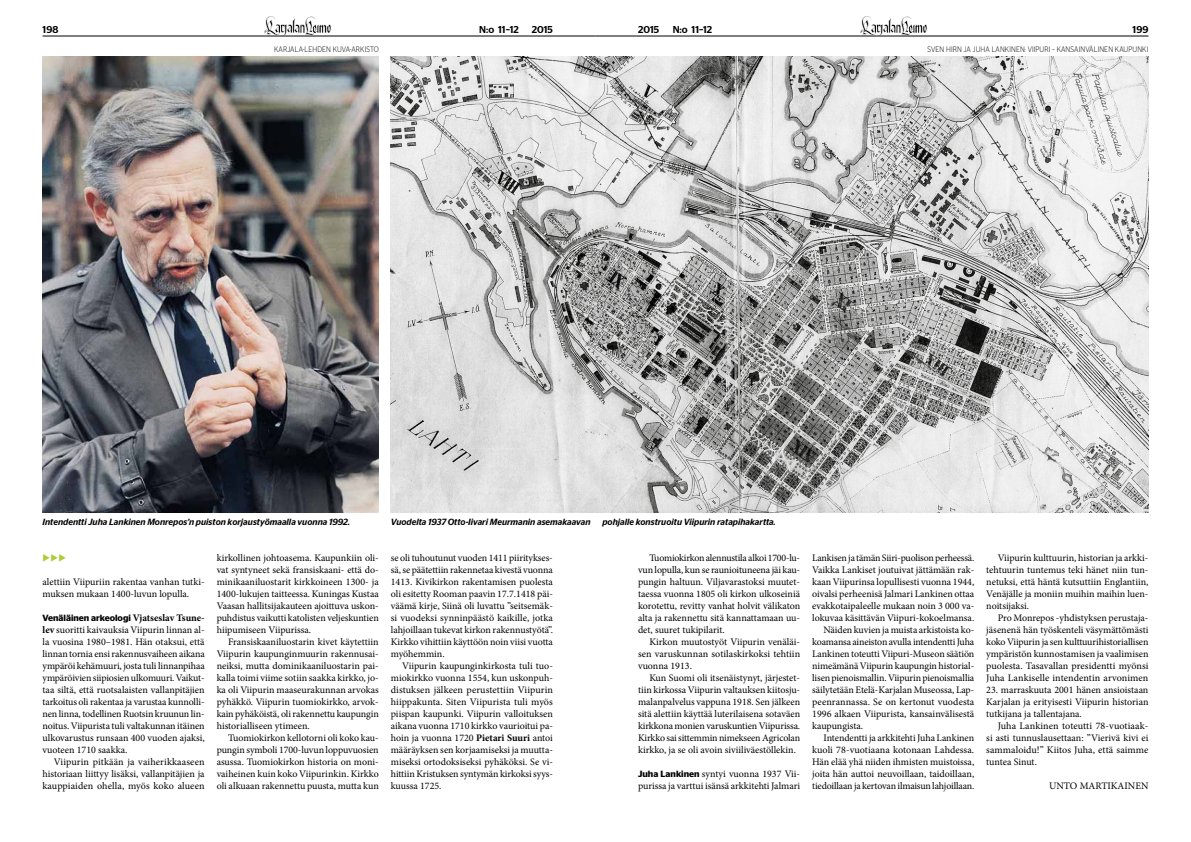
<style>
.page{position:relative;width:1191px;height:842px;background:#fff}
.page>*{position:absolute;margin:0;border:0;box-sizing:border-box;transform-origin:0 0}
.t1{font:10px/12px "Minion Pro";letter-spacing:-.005em;color:#000;text-align:justify}
.t2{font:500 10px "Stag Sans";color:#000}
.t3{font:italic 500 9px "Stag Sans";color:#000}
.t4{font:600 9px "Stag Sans";color:#000}
.t5{font:9px "Wingdings 3";color:#afcb37}
.t6{font:300 8px "Stag Sans";letter-spacing:.02em;color:#000;scale:.88 1}
.s1{font-family:"Minion Pro";font-weight:700;font-size:10px}
.s2{font-weight:700}
.s3{font-family:"Stag Sans";font-weight:600;font-size:9px}
</style>
<div class="page">
<img style="left:264px;top:16px;width:68px;height:20px">
<img style="left:859px;top:16px;width:68px;height:20px">
<hr style="left:595px;top:36px;width:553px;height:1px;background:#000">
<hr style="left:43px;top:36px;width:552px;height:1px;background:#000">
<img style="left:43px;top:57px;width:336px;height:456px">
<img style="left:391px;top:57px;width:757px;height:456px">
<p class="t2" style="left:43px;top:23px;width:17px">198</p>
<p class="t2" style="left:479px;top:23px;width:41px">N:o 11–12</p>
<p class="t2" style="left:532px;top:23px;width:23px">2015</p>
<p class="t2" style="left:638px;top:23px;width:23px">2015</p>
<p class="t2" style="left:672px;top:23px;width:41px">N:o 11–12</p>
<p class="t2" style="left:1132px;top:23px;width:17px">199</p>
<p class="t6" style="left:274px;top:45px;width:120px">KARJALA-LEHDEN KUVA-ARKISTO</p>
<p class="t6" style="left:927px;top:45px;width:252px">SVEN HIRN JA JUHA LANKINEN: VIIPURI – KANSAINVÄLINEN KAUPUNKI</p>
<p class="t3" style="left:43px;top:516px;width:309px">Intendentti Juha Lankinen Monrepos’n puiston korjaustyömaalla vuonna 1992.</p>
<p class="t3" style="left:391px;top:516px;width:201px">Vuodelta 1937 Otto-Iivari Meurmanin asemakaavan</p>
<p class="t3" style="left:602px;top:516px;width:175px">pohjalle konstruoitu Viipurin ratapihakartta.</p>
<p class="t5" style="left:43px;top:553px;width:25px">◆◆◆</p>
<p class="t1" style="left:43px;top:576px;width:164px">alettiin Viipuriin rakentaa vanhan tutki&shy;muksen mukaan 1400-luvun lopulla.</p>
<p class="t4" style="left:43px;top:612px;width:164px">Venäläinen arkeologi <span class="s1">Vjatseslav Tsune-</span></p>
<p class="t1" style="left:43px;top:624px;width:164px"><span class="s2">lev</span> suoritti kaivauksia Viipurin linnan al&shy;la vuosina 1980–1981. Hän otaksui, että linnan tornia ensi rakennusvaiheen aikana ympäröi kehämuuri, josta tuli linnanpihaa ympäröivien siipiosien ulkomuuri. Vaikut&shy;taa siltä, että ruotsalaisten vallanpitäjien tarkoitus oli rakentaa ja varustaa kunnolli&shy;nen linna, todellinen Ruotsin kruunun lin&shy;noitus. Viipurista tuli valtakunnan itäinen ulkovarustus runsaan 400 vuoden ajaksi, vuoteen 1710 saakka.</p>
<p class="t1" style="left:43px;top:756px;width:164px;text-indent:11px">Viipurin pitkään ja vaiherikkaaseen historiaan liittyy lisäksi, vallanpitäjien ja kauppiaiden ohella, myös koko alueen</p>
<p class="t1" style="left:217px;top:552px;width:164px">kirkollinen johtoasema. Kaupunkiin oli&shy;vat syntyneet sekä fransiskaani- että do&shy;minikaaniluostarit kirkkoineen 1300- ja 1400-lukujen taitteessa. Kuningas Kustaa Vaasan hallitsijakauteen ajoittuva uskon&shy;puhdistus vaikutti katolisten veljeskuntien hiipumiseen Viipurissa.</p>
<p class="t1" style="left:217px;top:636px;width:164px;text-indent:11px">Fransiskaaniluostarin kivet käytettiin Viipurin kaupunginmuurin rakennusai&shy;neiksi, mutta dominikaaniluostarin pai&shy;kalla toimi viime sotiin saakka kirkko, jo&shy;ka oli Viipurin maaseurakunnan arvokas pyhäkkö. Viipurin tuomiokirkko, arvok&shy;kain pyhäköistä, oli rakennettu kaupungin historialliseen ytimeen.</p>
<p class="t1" style="left:217px;top:732px;width:164px;text-indent:11px">Tuomiokirkon kellotorni oli koko kau&shy;pungin symboli 1700-luvun loppuvuosien asussa. Tuomiokirkon historia on moni&shy;vaiheinen kuin koko Viipurinkin. Kirkko oli alkuaan rakennettu puusta, mutta kun</p>
<p class="t1" style="left:391px;top:552px;width:164px">se oli tuhoutunut vuoden 1411 piiritykses&shy;sä, se päätettiin rakennetaa kivestä vuonna 1413. Kivikirkon rakentamisen puolesta oli esitetty Rooman paavin 17.7.1418 päi&shy;väämä kirje, Siinä oli luvattu ”seitsemäk&shy;si vuodeksi synninpäästö kaikille, jotka lahjoillaan tukevat kirkon rakennustyötä”.<br>Kirkko vihittiin käyttöön noin viisi vuotta myöhemmin.</p>
<p class="t1" style="left:391px;top:660px;width:164px;text-indent:11px">Viipurin kaupunginkirkosta tuli tuo&shy;miokirkko vuonna 1554, kun uskonpuh&shy;distuksen jälkeen perustettiin Viipurin hiippakunta. Siten Viipurista tuli myös piispan kaupunki. Viipurin valloituksen aikana vuonna 1710 kirkko vaurioitui pa&shy;hoin ja vuonna 1720 <span class="s2">Pietari Suuri</span> antoi määräyksen sen korjaamiseksi ja muutta&shy;miseksi ortodoksiseksi pyhäköksi. Se vi&shy;hittiin Kristuksen syntymän kirkoksi syys&shy;kuussa 1725.</p>
<p class="t1" style="left:638px;top:552px;width:164px;text-indent:11px">Tuomiokirkon alennustila alkoi 1700-lu&shy;vun lopulla, kun se raunioituneena jäi kau&shy;pungin haltuun. Viljavarastoksi muutet&shy;taessa vuonna 1805 oli kirkon ulkoseiniä korotettu, revitty vanhat holvit välikaton alta ja rakennettu sitä kannattamaan uu&shy;det, suuret tukipilarit.</p>
<p class="t1" style="left:638px;top:636px;width:164px;text-indent:11px">Kirkon muutostyöt Viipurin venäläi&shy;sen varuskunnan sotilaskirkoksi tehtiin vuonna 1913.</p>
<p class="t1" style="left:638px;top:672px;width:164px;text-indent:11px">Kun Suomi oli itsenäistynyt, järjestet&shy;tiin kirkossa Viipurin valtauksen kiitosju&shy;malanpalvelus vappuna 1918. Sen jälkeen sitä alettiin käyttää luterilaisena sotaväen kirkkona monien varuskuntien Viipurissa.<br>Kirkko sai sittemmin nimekseen Agricolan kirkko, ja se oli avoin siviiliväestöllekin.</p>
<p class="t1" style="left:638px;top:768px;width:164px"><span class="s3">Juha Lankinen</span> syntyi vuonna 1937 Vii&shy;purissa ja varttui isänsä arkkitehti Jalmari</p>
<p class="t1" style="left:812px;top:552px;width:164px">Lankisen ja tämän Siiri-puolison perheessä.</p>
<p class="t1" style="left:812px;top:564px;width:164px">Vaikka Lankiset joutuivat jättämään rak-</p>
<p class="t1" style="left:812px;top:576px;width:164px">kaan Viipurinsa lopullisesti vuonna 1944,</p>
<p class="t1" style="left:812px;top:588px;width:164px">oivalsi perheenisä Jalmari Lankinen ottaa</p>
<p class="t1" style="left:812px;top:600px;width:164px">evakkotaipaleelle mukaan noin 3 000 va-</p>
<p class="t1" style="left:812px;top:612px;width:164px">lokuvaa käsittävän Viipuri-kokoelmansa.</p>
<p class="t1" style="left:823px;top:624px;width:152px">Näiden kuvien ja muista arkistoista ko-</p>
<p class="t1" style="left:812px;top:636px;width:164px">koamansa aineiston avulla intendentti Juha</p>
<p class="t1" style="left:812px;top:648px;width:164px">Lankinen toteutti Viipuri-Museon säätiön</p>
<p class="t1" style="left:812px;top:660px;width:164px">nimeämänä Viipurin kaupungin historial-</p>
<p class="t1" style="left:812px;top:672px;width:164px">lisen pienoismallin. Viipurin pienoismallia</p>
<p class="t1" style="left:812px;top:684px;width:164px">säilytetään Etelä-Karjalan Museossa, Lap-</p>
<p class="t1" style="left:812px;top:696px;width:164px">peenrannassa. Se on kertonut vuodesta</p>
<p class="t1" style="left:812px;top:708px;width:164px">1996 alkaen Viipurista, kansainvälisestä</p>
<p class="t1" style="left:812px;top:720px;width:52px">kaupungista.</p>
<p class="t1" style="left:823px;top:732px;width:152px">Intendentti ja arkkitehti Juha Lankinen</p>
<p class="t1" style="left:812px;top:744px;width:164px">kuoli 78-vuotiaana kotonaan Lahdessa.</p>
<p class="t1" style="left:812px;top:756px;width:164px">Hän elää yhä niiden ihmisten muistoissa,</p>
<p class="t1" style="left:812px;top:768px;width:164px">joita hän auttoi neuvoillaan, taidoillaan,</p>
<p class="t1" style="left:812px;top:780px;width:164px">tiedoillaan ja kertovan ilmaisun lahjoillaan.</p>
<p class="t1" style="left:986px;top:552px;width:164px;text-indent:11px">Viipurin kulttuurin, historian ja arkki&shy;tehtuurin tuntemus teki hänet niin tun&shy;netuksi, että häntä kutsuttiin Englantiin, Venäjälle ja moniin muihin maihin luen&shy;noitsijaksi.</p>
<p class="t1" style="left:986px;top:612px;width:164px;text-indent:11px">Pro Monrepos -yhdistyksen perustaja&shy;jäsenenä hän työskenteli väsymättömästi koko Viipurin ja sen kulttuurihistoriallisen ympäristön kunnostamisen ja vaalimisen puolesta. Tasavallan presidentti myönsi Juha Lankiselle intendentin arvonimen</p>
<p class="t1" style="left:986px;top:684px;width:164px">23. marraskuuta 2001 hänen ansioistaan Karjalan ja erityisesti Viipurin historian tutkijana ja tallentajana.</p>
<p class="t1" style="left:986px;top:720px;width:164px;text-indent:11px">Juha Lankinen toteutti 78-vuotiaak&shy;si asti tunnuslausettaan: ”Vierivä kivi ei sammaloidu!” Kiitos Juha, että saimme tuntea Sinut.</p>
<p class="t1" style="left:1049px;top:780px;width:101px">UNTO MARTIKAINEN</p>
</div>
